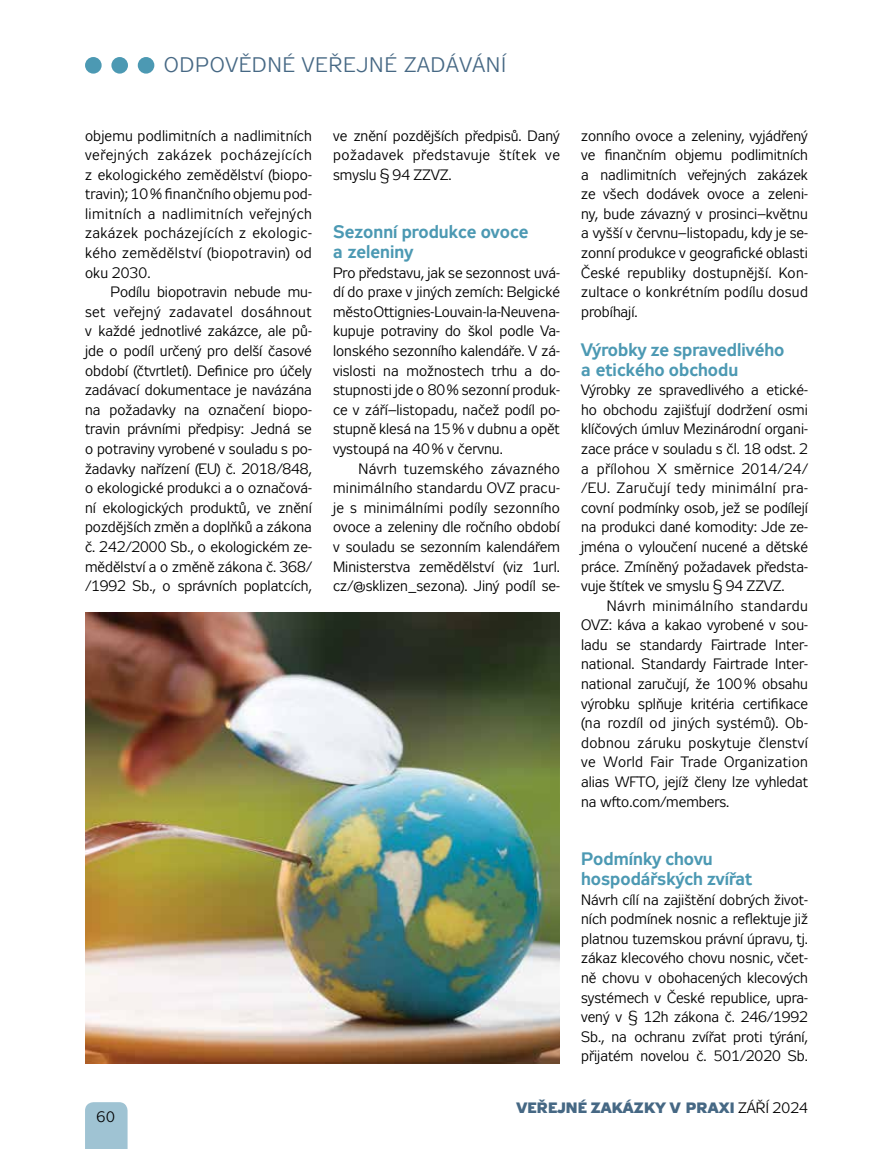
<style>
.page{position:relative;width:893px;height:1149px;background:#fff}
.page>*{position:absolute;margin:0;border:0;box-sizing:border-box;transform-origin:0 0}
.t1{font:21px "Zeppelin 31";letter-spacing:.06em;color:#466884}
.t2{font:700 18px/19.5px "Zeppelin 31";color:#4c99b3}
.t3{font:15px/19.6px "Zeppelin 31";color:#000;text-align:justify}
.t4{font:15px/19.5px "Zeppelin 31";letter-spacing:.02em;color:#000}
.t5{font:700 15px "Zeppelin 33";letter-spacing:.01em;color:#466884}
.t6{font:15px/19.5px "Zeppelin 31";letter-spacing:.03em;color:#000}
.s1{font-family:"Zeppelin 31";font-weight:400;color:#000}
</style>
<div class="page">
<div style="left:85px;top:1102px;width:43px;height:46px;background:#9fc3d3"></div>
<div style="left:138px;top:57px;width:16px;height:17px;background:#4c99b3;border-radius:50%"></div>
<div style="left:111px;top:57px;width:17px;height:17px;background:#4c99b3;border-radius:50%"></div>
<div style="left:85px;top:57px;width:17px;height:17px;background:#4c99b3;border-radius:50%"></div>
<img style="left:85px;top:612px;width:475px;height:451px">
<h1 class="t1" style="left:164px;top:54px;width:343px">odpovědné veřejné zadávání</h1>
<p class="t3" style="left:85px;top:126px;width:228px">objemu podlimitních a nadlimitních veřejných zakázek pocházejících z ekologického zemědělství (biopo&shy;travin); 10% finančního objemu pod&shy;limitních a nadlimitních veřejných zakázek pocházejících z ekologic&shy;kého zemědělství (biopotravin) od oku 2030.</p>
<p class="t3" style="left:85px;top:282px;width:228px;text-indent:26px">Podílu biopotravin nebude mu&shy;set veřejný zadavatel dosáhnout v každé jednotlivé zakázce, ale pů&shy;jde o podíl určený pro delší časové období (čtvrtletí). Definice pro účely zadávací dokumentace je navázána na požadavky na označení biopo&shy;travin právními předpisy: Jedná se o potraviny vyrobené v souladu s po&shy;žadavky nařízení (EU) č. 2018/848, o ekologické produkci a o označová&shy;ní ekologických produktů, ve znění pozdějších změn a doplňků a zákona č. 242/2000 Sb., o ekologickém ze&shy;mědělství a o změně zákona č. 368/ /1992 Sb., o správních poplatcích,</p>
<p class="t3" style="left:333px;top:126px;width:228px">ve znění pozdějších předpisů. Daný požadavek představuje štítek ve smyslu § 94 ZZVZ</p>
<p class="t3" style="left:448px;top:165px;width:5px">.</p>
<p class="t2" style="left:333px;top:224px;width:197px">Sezonní produkce ovoce a zeleniny</p>
<p class="t3" style="left:333px;top:263px;width:228px">Pro představu, jak se sezonnost uvá&shy;dí do praxe v jiných zemích: Belgické město Ottignies-Louvain-la-Neuve na&shy;kupuje potraviny do škol podle Va&shy;lonského sezonního kalendáře. V zá&shy;vislosti na možnostech trhu a do&shy;stupnosti jde o 80% sezonní produk&shy;ce v září–listopadu, načež podíl po&shy;stupně klesá na 15% v dubnu a opět vystoupá na 40% v červnu.</p>
<p class="t4" style="left:333px;top:459px;width:228px;text-indent:26px">Návrh tuzemského závazného minimálního standardu OVZ</p>
<p class="t3" style="left:333px;top:478px;width:228px;text-indent:186px">pracu&shy;je s minimálními podíly sezonního ovoce a zeleniny dle ročního období v souladu se sezonním kalendářem Ministerstva zemědělství (viz 1url. cz/@sklizen_sezona). Jiný podíl se-</p>
<p class="t3" style="left:581px;top:126px;width:228px">zonního ovoce a zeleniny, vyjádřený ve finančním objemu podlimitních a nadlimitních veřejných zakázek ze všech dodávek ovoce a zeleni&shy;ny, bude závazný v prosinci–květnu a vyšší v červnu–listopadu, kdy je se&shy;zonní produkce v geografické oblasti České republiky dostupnější. Kon&shy;zultace o konkrétním podílu dosud probíhají.</p>
<p class="t2" style="left:581px;top:341px;width:205px">Výrobky ze spravedlivého a etického obchodu</p>
<p class="t3" style="left:581px;top:380px;width:228px">Výrobky ze spravedlivého a etické&shy;ho obchodu zajišťují dodržení osmi klíčových úmluv Mezinárodní organi&shy;zace práce v souladu s čl. 18 odst. 2 a přílohou X směrnice 2014/24/ /EU. Zaručují tedy minimální pra&shy;covní podmínky osob, jež se podílejí na produkci dané komodity: Jde ze&shy;jména o vyloučení nucené a dětské práce. Zmíněný požadavek předsta&shy;vuje štítek ve smyslu § 94 ZZVZ</p>
<p class="t6" style="left:607px;top:576px;width:203px;text-indent:175px">.<br>Návrh minimálního standardu</p>
<p class="t3" style="left:581px;top:615px;width:10px">OVZ</p>
<p class="t3" style="left:581px;top:615px;width:228px;text-indent:28px">: káva a kakao vyrobené v sou&shy;ladu se standardy Fairtrade Inter&shy;national. Standardy Fairtrade Inter&shy;national zaručují, že 100% obsahu výrobku splňuje kritéria certifikace (na rozdíl od jiných systémů). Ob&shy;dobnou záruku poskytuje členství ve World Fair Trade Organization alias WFTO, jejíž členy lze vyhledat na wfto.com/members.</p>
<p class="t2" style="left:581px;top:850px;width:173px">Podmínky chovu hospodářských zvířat</p>
<p class="t3" style="left:581px;top:889px;width:228px">Návrh cílí na zajištění dobrých život&shy;ních podmínek nosnic a reflektuje již platnou tuzemskou právní úpravu, tj. zákaz klecového chovu nosnic, včet&shy;ně chovu v obohacených klecových systémech v České republice, upra&shy;vený v § 12h zákona č. 246/1992<br>Sb., na ochranu zvířat proti týrání, přijatém novelou č. 501/2020 Sb.</p>
<p class="t3" style="left:96px;top:1106px;width:20px">60</p>
<p class="t5" style="left:517px;top:1098px;width:293px">VEŘEJNÉ ZAKÁZKY V PRAXI <span class="s1">září 2024</span></p>
</div>
